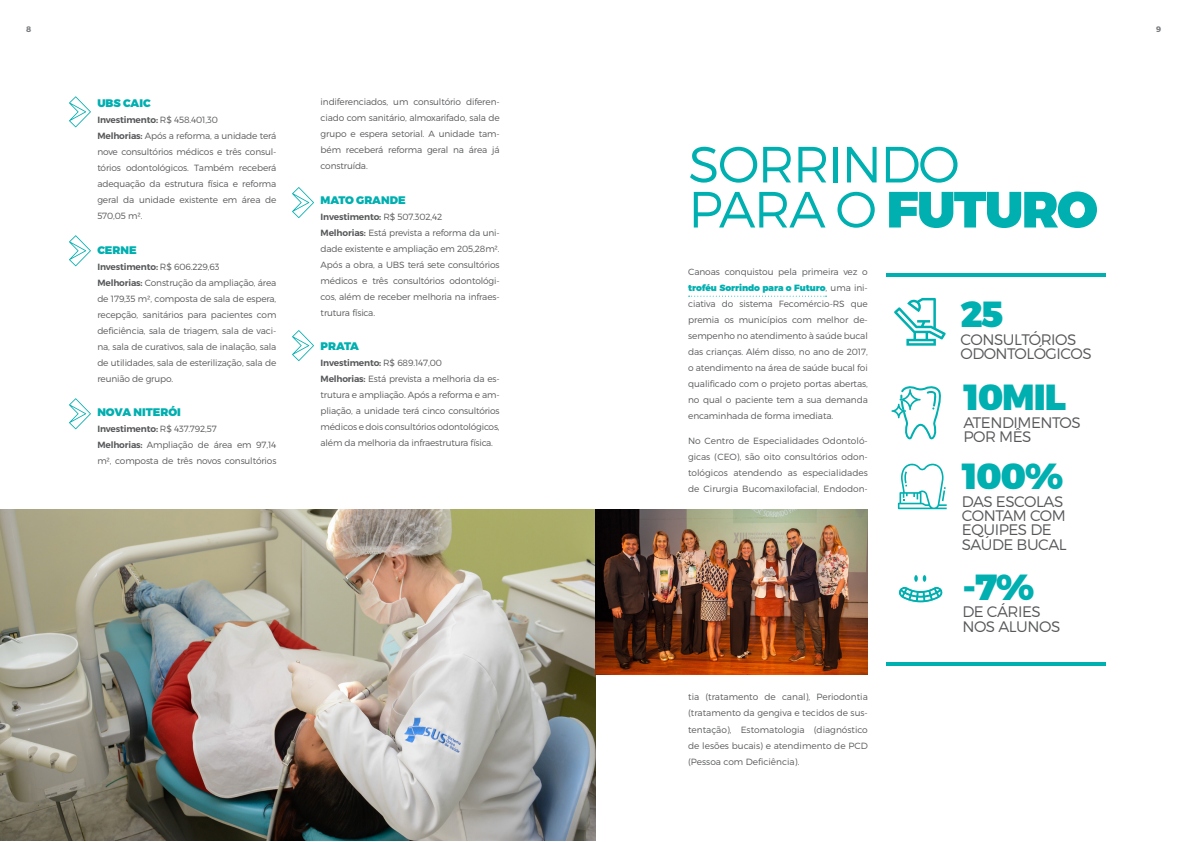
<style>
.page{position:relative;width:1191px;height:842px;background:#fff}
.page>*{position:absolute;margin:0;border:0;box-sizing:border-box;transform-origin:0 0}
.t1{font:300 50.8px/45px "Montserrat";letter-spacing:-.03em;color:#00afb0}
.t2{font:900 36.3px/78.6px "Montserrat";letter-spacing:-.04em;color:#00afb0}
.t3{font:300 15.2px/14.2px "Montserrat";letter-spacing:-.03em;color:#57585a}
.t4{font:900 11px "Montserrat";color:#00afb0}
.t5{font:300 9px/16px "Montserrat";letter-spacing:-.015em;color:#57585a}
.t6{font:700 8px "Montserrat";color:#76787b}
.s1{font-weight:600}
.s2{font-weight:900}
.s3{font-weight:900;color:#00afb0}
</style>
<div class="page">
<img style="left:0;top:509px;width:595px;height:331px">
<svg style="left:69px;top:96px;width:22px;height:31px"></svg>
<svg style="left:69px;top:235px;width:22px;height:31px"></svg>
<svg style="left:292px;top:187px;width:22px;height:31px"></svg>
<svg style="left:69px;top:398px;width:22px;height:31px"></svg>
<svg style="left:292px;top:330px;width:22px;height:31px"></svg>
<hr style="left:886px;top:273px;width:220px;height:3px;background:#00afb0">
<hr style="left:886px;top:662px;width:220px;height:4px;background:#00afb0">
<svg style="left:898px;top:575px;width:45px;height:28px"></svg>
<svg style="left:898px;top:463px;width:48px;height:46px"></svg>
<svg style="left:894px;top:298px;width:51px;height:48px"></svg>
<svg style="left:891px;top:386px;width:50px;height:54px"></svg>
<img style="left:596px;top:509px;width:272px;height:166px">
<svg style="left:688px;top:296px;width:138px;height:1px"></svg>
<p class="t6" style="left:26px;top:25px;width:7px">8</p>
<p class="t6" style="left:1156px;top:25px;width:7px">9</p>
<p class="t4" style="left:97px;top:96px;width:55px">UBS CAIC</p>
<p class="t5" style="left:97px;top:112px;width:181px"><span class="s1">Investimento:</span> R$ 458.401,30<br><span class="s1">Melhorias:</span> Após a reforma, a unidade terá nove consultórios médicos e três consul&shy;tórios odontológicos. Também receberá adequação da estrutura física e reforma geral da unidade existente em área de 570,05 m².</p>
<p class="t4" style="left:97px;top:243px;width:41px">CERNE</p>
<p class="t5" style="left:97px;top:258px;width:181px"><span class="s1">Investimento:</span> R$ 606.229,63<br><span class="s1">Melhorias:</span> Construção da ampliação, área de 179,35 m², composta de sala de espera, recepção, sanitários para pacientes com deficiência, sala de triagem, sala de vaci&shy;na, sala de curativos, sala de inalação, sala de utilidades, sala de esterilização, sala de reunião de grupo.</p>
<p class="t4" style="left:97px;top:406px;width:85px">NOVA NITERÓI</p>
<p class="t5" style="left:97px;top:421px;width:181px"><span class="s1">Investimento:</span> R$ 437.792,57<br><span class="s1">Melhorias:</span> Ampliação de área em 97,14 m², composta de três novos consultórios</p>
<p class="t5" style="left:321px;top:94px;width:181px;text-align:justify">indiferenciados, um consultório diferen&shy;ciado com sanitário, almoxarifado, sala de grupo e espera setorial. A unidade tam&shy;bém receberá reforma geral na área já construída.</p>
<p class="t4" style="left:321px;top:193px;width:86px">MATO GRANDE</p>
<p class="t5" style="left:321px;top:208px;width:181px"><span class="s1">Investimento:</span> R$ 507.302,42<br><span class="s1">Melhorias:</span> Está prevista a reforma da uni&shy;dade existente e ampliação em 205,28m².<br>Após a obra, a UBS terá sete consultórios médicos e três consultórios odontológi&shy;cos, além de receber melhoria na infraes&shy;trutura física.</p>
<p class="t4" style="left:321px;top:340px;width:40px">PRATA</p>
<p class="t5" style="left:321px;top:355px;width:181px"><span class="s1">Investimento:</span> R$ 689.147,00<br><span class="s1">Melhorias:</span> Está prevista a melhoria da es&shy;trutura e ampliação. Após a reforma e am&shy;pliação, a unidade terá cinco consultórios médicos e dois consultórios odontológicos, além da melhoria da infraestrutura física.</p>
<h1 class="t1" style="left:688px;top:141px;width:411px">SORRINDO<br>PARA O <span class="s2">FUTURO</span></h1>
<p class="t5" style="left:688px;top:264px;width:181px;text-align:justify">Canoas conquistou pela primeira vez o <span class="s3">troféu Sorrindo para o Futuro</span>, uma ini&shy;ciativa do sistema Fecomércio-RS que premia os municípios com melhor de&shy;sempenho no atendimento à saúde bucal das crianças. Além disso, no ano de 2017, o atendimento na área de saúde bucal foi qualificado com o projeto portas abertas, no qual o paciente tem a sua demanda encaminhada de forma imediata.</p>
<p class="t5" style="left:688px;top:432px;width:181px;text-align:justify">No Centro de Especialidades Odontoló&shy;gicas (CEO), são oito consultórios odon&shy;tológicos atendendo as especialidades de Cirurgia Bucomaxilofacial, Endodon-</p>
<p class="t5" style="left:688px;top:689px;width:181px;text-align:justify">tia (tratamento de canal), Periodontia (tratamento da gengiva e tecidos de sus&shy;tentação), Estomatologia (diagnóstico de lesões bucais) e atendimento de PCD (Pessoa com Deficiência).</p>
<h2 class="t2" style="left:960px;top:276px;width:44px">25</h2>
<h3 class="t3" style="left:960px;top:332px;width:133px">CONSULTÓRIOS<br>ODONTOLÓGICOS</h3>
<h2 class="t2" style="left:961px;top:359px;width:106px">10MIL<br>100%</h2>
<h3 class="t3" style="left:963px;top:415px;width:119px">ATENDIMENTOS<br>POR MÊS</h3>
<h3 class="t3" style="left:962px;top:494px;width:106px">DAS ESCOLAS<br>CONTAM COM<br>EQUIPES DE<br>SAÚDE BUCAL</h3>
<h2 class="t2" style="left:962px;top:549px;width:74px">-7%</h2>
<h3 class="t3" style="left:962px;top:605px;width:99px">DE CÁRIES<br>NOS ALUNOS</h3>
</div>
